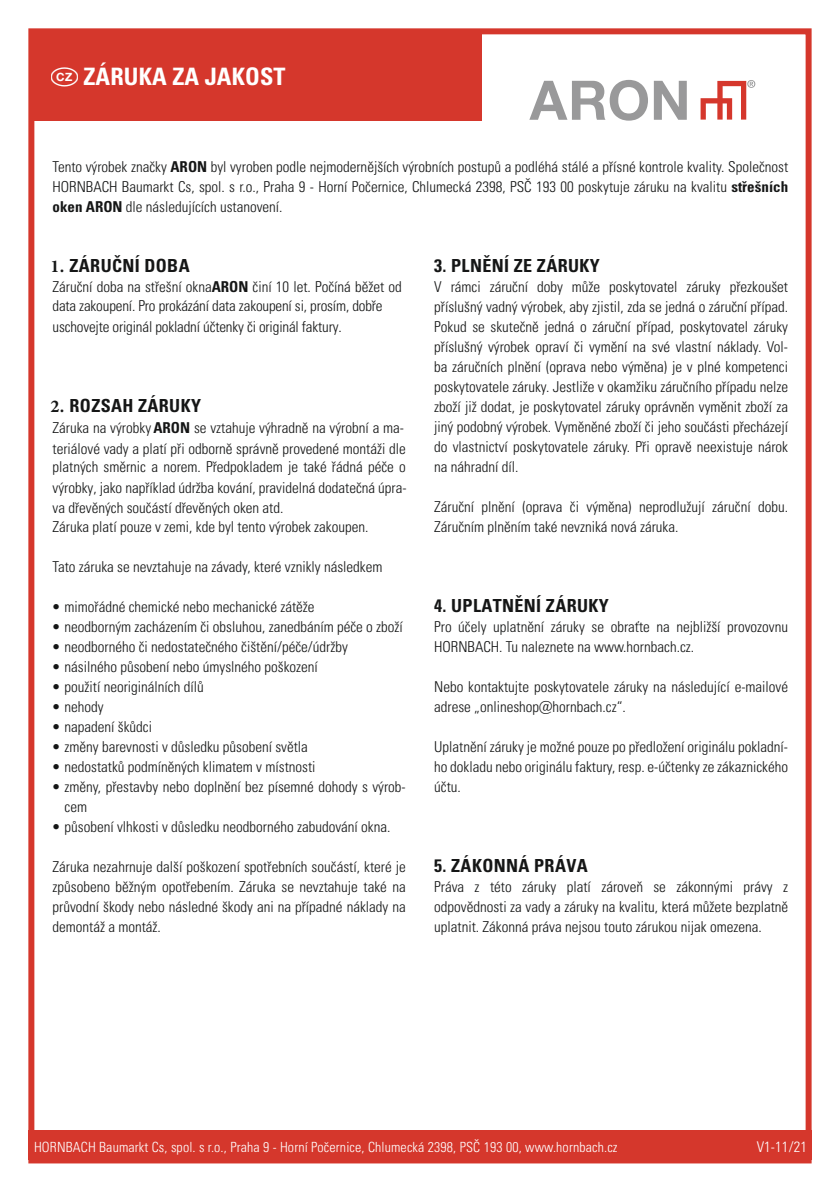
<style>
.page{position:relative;width:840px;height:1191px;background:#fff}
.page>*{position:absolute;margin:0;border:0;box-sizing:border-box;transform-origin:0 0}
.t1{font:700 condensed 24px "Univers LT Pro";letter-spacing:.005em;color:#fff}
.t2{font:700 condensed 18px "Univers LT Pro";letter-spacing:.02em;color:#151616}
.t3{font:300 condensed 15px/20px "Univers LT Pro";color:#151616}
.t4{font:300 condensed 14.8px "Univers LT Pro";color:#fff}
.t5{font:300 condensed 14px "Univers LT Pro";letter-spacing:.01em;color:#fff}
.s1{font-weight:700}
.s2{font-family:"Minion Pro";font-stretch:normal}
</style>
<div class="page">
<div style="left:28px;top:28px;width:783px;height:1135px;border:6px solid #d5372c"></div>
<div style="left:28px;top:1130px;width:783px;height:30px;background:#d5372c"></div>
<div style="left:29px;top:29px;width:453px;height:92px;background:#d5372c"></div>
<svg style="left:700px;top:80px;width:54px;height:40px"></svg>
<svg style="left:529px;top:80px;width:157px;height:41px"></svg>
<h1 class="t1" style="left:83px;top:62px;width:203px">ZÁRUKA ZA JAKOST</h1>
<p class="t3" style="left:52px;top:156px;width:736px;text-align:justify">Tento výrobek značky <span class="s1">ARON</span> byl vyroben podle nejmodernějších výrobních postupů a podléhá stálé a přísné kontrole kvality. Společnost HORNBACH Baumarkt Cs, spol. s r.o., Praha 9 - Horní Počernice, Chlumecká 2398, PSČ 193 00 poskytuje záruku na kvalitu <span class="s1">střešních oken ARON</span> dle následujících ustanovení.</p>
<p class="t2" style="left:50px;top:255px;width:140px"><span class="s2">1.</span> ZÁRUČNÍ DOBA</p>
<p class="t3" style="left:52px;top:276px;width:350px">Záruční doba na střešní okna <span class="s1">ARON</span> činí 10 let. Počíná běžet od data zakoupení. Pro prokázání data zakoupení si, prosím, dobře uschovejte originál pokladní účtenky či originál faktury.</p>
<p class="t2" style="left:50px;top:395px;width:152px"><span class="s2">2.</span> ROZSAH ZÁRUKY</p>
<p class="t3" style="left:52px;top:417px;width:354px">Záruka na výrobky <span class="s1">ARON</span> se vztahuje výhradně na výrobní a ma&shy;teriálové vady a platí při odborně správně provedené montáži dle</p>
<p class="t3" style="left:52px;top:455px;width:355px;line-height:21.2px">platných směrnic a norem. Předpokladem je také řádná péče o výrobky, jako například údržba kování, pravidelná dodatečná úpra-</p>
<p class="t3" style="left:52px;top:496px;width:317px">va dřevěných součástí dřevěných oken atd.<br>Záruka platí pouze v zemi, kde byl tento výrobek zakoupen.</p>
<p class="t3" style="left:52px;top:556px;width:331px">Tato záruka se nevztahuje na závady, které vznikly následkem</p>
<p class="t3" style="left:52px;top:596px;width:263px">• mimořádné chemické nebo mechanické zátěže</p>
<p class="t3" style="left:52px;top:616px;width:352px">• neodborným zacházením či obsluhou, zanedbáním péče o zboží</p>
<p class="t3" style="left:52px;top:636px;width:297px">• neodborného či nedostatečného čištění/péče/údržby</p>
<p class="t3" style="left:52px;top:656px;width:267px">• násilného působení nebo úmyslného poškození</p>
<p class="t3" style="left:52px;top:676px;width:153px">• použití neoriginálních dílů</p>
<p class="t3" style="left:52px;top:696px;width:53px">• nehody</p>
<p class="t3" style="left:52px;top:716px;width:101px">• napadení škůdci</p>
<p class="t3" style="left:52px;top:736px;width:257px">• změny barevnosti v důsledku působení světla</p>
<p class="t3" style="left:52px;top:756px;width:264px">• nedostatků podmíněných klimatem v místnosti</p>
<p class="t3" style="left:64px;top:776px;width:342px;text-indent:-12px">• změny, přestavby nebo doplnění bez písemné dohody s výrob&shy;cem</p>
<p class="t3" style="left:52px;top:816px;width:339px">• působení vlhkosti v důsledku neodborného zabudování okna.</p>
<p class="t3" style="left:52px;top:856px;width:354px;text-align:justify">Záruka nezahrnuje další poškození spotřebních součástí, které je způsobeno běžným opotřebením. Záruka se nevztahuje také na průvodní škody nebo následné škody ani na případné náklady na demontáž a montáž.</p>
<p class="t2" style="left:434px;top:255px;width:167px">3. PLNĚNÍ ZE ZÁRUKY</p>
<p class="t3" style="left:434px;top:276px;width:355px;text-align:justify">V rámci záruční doby může poskytovatel záruky přezkoušet příslušný vadný výrobek, aby zjistil, zda se jedná o záruční případ.<br>Pokud se skutečně jedná o záruční případ, poskytovatel záruky příslušný výrobek opraví či vymění na své vlastní náklady. Vol&shy;ba záručních plnění (oprava nebo výměna) je v plné kompetenci poskytovatele záruky. Jestliže v okamžiku záručního případu nelze zboží již dodat, je poskytovatel záruky oprávněn vyměnit zboží za jiný podobný výrobek. Vyměněné zboží či jeho součásti přecházejí do vlastnictví poskytovatele záruky. Při opravě neexistuje nárok na náhradní díl.</p>
<p class="t3" style="left:434px;top:496px;width:355px">Záruční plnění (oprava či výměna) neprodlužují záruční dobu.<br>Záručním plněním také nevzniká nová záruka.</p>
<p class="t2" style="left:434px;top:595px;width:176px">4. UPLATNĚNÍ ZÁRUKY</p>
<p class="t3" style="left:434px;top:616px;width:355px">Pro účely uplatnění záruky se obraťte na nejbližší provozovnu<br>HORNBACH. Tu naleznete na www.hornbach.cz.</p>
<p class="t3" style="left:434px;top:676px;width:355px">Nebo kontaktujte poskytovatele záruky na následující e-mailové adrese „onlineshop@hornbach.cz“.</p>
<p class="t3" style="left:434px;top:736px;width:355px;text-align:justify">Uplatnění záruky je možné pouze po předložení originálu pokladní&shy;ho dokladu nebo originálu faktury, resp. e-účtenky ze zákaznického účtu.</p>
<p class="t2" style="left:434px;top:855px;width:155px">5. ZÁKONNÁ PRÁVA</p>
<p class="t3" style="left:434px;top:876px;width:355px;text-align:justify">Práva z této záruky platí zároveň se zákonnými právy z odpovědnosti za vady a záruky na kvalitu, která můžete bezplatně uplatnit. Zákonná práva nejsou touto zárukou nijak omezena.</p>
<p class="t5" style="left:34px;top:1137px;width:584px">HORNBACH Baumarkt Cs, spol. s r.o., Praha 9 - Horní Počernice, Chlumecká 2398, PSČ 193 00, www.hornbach.cz</p>
<p class="t4" style="left:756px;top:1136px;width:52px">V1-11/21</p>
</div>
